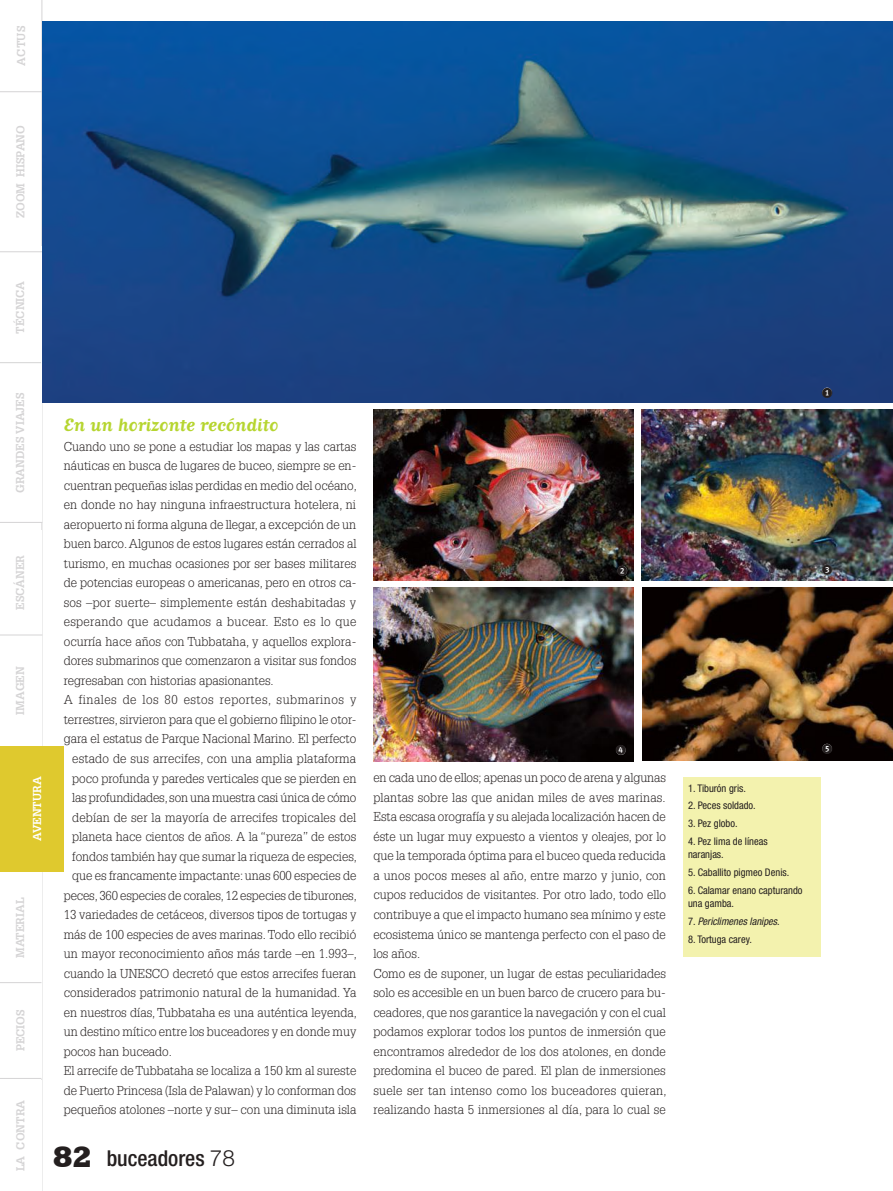
<style>
.page{position:relative;width:893px;height:1191px;background:#fff}
.page>*{position:absolute;margin:0;border:0;box-sizing:border-box;transform-origin:0 0}
.t1{font:500 condensed 21.9px "Helvetica Neue";color:#241f1f}
.t2{font:700 21px "Matrix Script";color:#b6d530}
.t3{font:15px "FF Dingbests";color:#241f1f}
.t4{font:300 12.6px/19.5px "Glypha";color:#241f1f}
.t5{font:300 12.6px "Glypha";letter-spacing:.04em;color:#241f1f}
.t6{font:300 12.6px "Glypha";letter-spacing:.025em;color:#241f1f}
.t7{font:700 11.25px "Glypha";color:#d5d4d5}
.t8{font:700 11.25px "Glypha";color:#fff}
.t9{font:condensed 10.5px/13.5px "Helvetica Neue";color:#241f1f}
.t10{font:italic condensed 10.5px "Helvetica Neue";color:#241f1f}
.s1{font-style:normal}
.s2{font-family:"Rockwell";font-weight:800;font-stretch:normal;font-size:30px}
.s3{font-weight:300;font-stretch:normal;font-size:22.5px}
</style>
<div class="page">
<hr style="left:41px;top:0;width:1px;height:1191px;background:#d5d4d5">
<hr style="left:0;top:982px;width:41px;height:1px;background:#d5d4d5">
<hr style="left:0;top:1078px;width:41px;height:1px;background:#d5d4d5">
<hr style="left:0;top:522px;width:42px;height:1px;background:#d5d4d5">
<hr style="left:0;top:634px;width:42px;height:1px;background:#d5d4d5">
<hr style="left:0;top:362px;width:41px;height:1px;background:#d5d4d5">
<hr style="left:0;top:91px;width:42px;height:1px;background:#d5d4d5">
<hr style="left:0;top:251px;width:42px;height:1px;background:#d5d4d5">
<div style="left:683px;top:777px;width:138px;height:179px;background:#f3f2ae"></div>
<div style="left:0;top:746px;width:64px;height:125px;background:#dfc92e"></div>
<img style="left:641px;top:409px;width:252px;height:172px">
<img style="left:373px;top:409px;width:260px;height:172px">
<img style="left:373px;top:588px;width:260px;height:173px">
<img style="left:643px;top:587px;width:250px;height:173px">
<img style="left:43px;top:21px;width:850px;height:382px">
<div style="left:822px;top:387px;width:10px;height:10px;background:#fff;border-radius:50%"></div>
<div style="left:617px;top:566px;width:10px;height:9px;background:#fff;border-radius:50%"></div>
<div style="left:822px;top:565px;width:10px;height:10px;background:#fff;border-radius:50%"></div>
<div style="left:616px;top:745px;width:10px;height:10px;background:#fff;border-radius:50%"></div>
<div style="left:822px;top:744px;width:10px;height:9px;background:#fff;border-radius:50%"></div>
<p class="t7" style="left:14px;top:66px;width:42px;rotate:-90deg">ACTUS</p>
<p class="t7" style="left:13px;top:218px;width:95px;rotate:-90deg">ZOOM HISPANO</p>
<p class="t7" style="left:13px;top:333px;width:54px;rotate:-90deg">TÉCNICA</p>
<p class="t7" style="left:13px;top:493px;width:102px;rotate:-90deg">GRANDES VIAJES</p>
<p class="t7" style="left:13px;top:610px;width:56px;rotate:-90deg">ESCÁNER</p>
<p class="t7" style="left:13px;top:715px;width:50px;rotate:-90deg">IMAGEN</p>
<p class="t7" style="left:13px;top:958px;width:62px;rotate:-90deg">MATERIAL</p>
<p class="t7" style="left:14px;top:1051px;width:43px;rotate:-90deg">PECIOS</p>
<p class="t7" style="left:14px;top:1171px;width:73px;rotate:-90deg">LA CONTRA</p>
<p class="t3" style="left:821px;top:384px;width:14px">1</p>
<h2 class="t2" style="left:64px;top:414px;width:216px">En un horizonte recóndito</h2>
<p class="t4" style="left:64px;top:436px;width:294px">Cuando uno se pone a estudiar los mapas y las cartas</p>
<p class="t4" style="left:64px;top:456px;width:294px">náuticas en busca de lugares de buceo, siempre se en-</p>
<p class="t4" style="left:64px;top:475px;width:295px">cuentran pequeñas islas perdidas en medio del océano,</p>
<p class="t4" style="left:64px;top:495px;width:294px">en donde no hay ninguna infraestructura hotelera, ni</p>
<p class="t4" style="left:64px;top:514px;width:294px">aeropuerto ni forma alguna de llegar, a excepción de un</p>
<p class="t4" style="left:64px;top:534px;width:294px">buen barco. Algunos de estos lugares están cerrados al</p>
<p class="t4" style="left:64px;top:553px;width:294px">turismo, en muchas ocasiones por ser bases militares</p>
<p class="t4" style="left:64px;top:573px;width:294px">de potencias europeas o americanas, pero en otros ca-</p>
<p class="t4" style="left:64px;top:592px;width:294px">sos –por suerte– simplemente están deshabitadas y</p>
<p class="t6" style="left:64px;top:615px;width:294px">esperando que acudamos a bucear. Esto es lo que</p>
<p class="t4" style="left:64px;top:631px;width:294px">ocurría hace años con Tubbataha, y aquellos explora-</p>
<p class="t4" style="left:64px;top:651px;width:294px">dores submarinos que comenzaron a visitar sus fondos</p>
<p class="t4" style="left:64px;top:670px;width:211px">regresaban con historias apasionantes.</p>
<p class="t5" style="left:64px;top:693px;width:294px">A finales de los 80 estos reportes, submarinos y</p>
<p class="t4" style="left:64px;top:709px;width:294px">terrestres, sirvieron para que el gobierno filipino le otor-</p>
<p class="t4" style="left:64px;top:729px;width:294px">gara el estatus de Parque Nacional Marino. El perfecto</p>
<p class="t4" style="left:72px;top:748px;width:285px">estado de sus arrecifes, con una amplia plataforma</p>
<p class="t4" style="left:72px;top:768px;width:286px">poco profunda y paredes verticales que se pierden en</p>
<p class="t4" style="left:72px;top:787px;width:286px">las profundidades, son una muestra casi única de cómo</p>
<p class="t4" style="left:72px;top:807px;width:285px">debían de ser la mayoría de arrecifes tropicales del</p>
<p class="t4" style="left:72px;top:826px;width:286px">planeta hace cientos de años. A la “pureza” de estos</p>
<p class="t4" style="left:72px;top:846px;width:286px">fondos también hay que sumar la riqueza de especies,</p>
<p class="t4" style="left:72px;top:865px;width:286px">que es francamente impactante: unas 600 especies de</p>
<p class="t4" style="left:64px;top:885px;width:295px">peces, 360 especies de corales, 12 especies de tiburones,</p>
<p class="t4" style="left:64px;top:904px;width:294px">13 variedades de cetáceos, diversos tipos de tortugas y</p>
<p class="t4" style="left:64px;top:924px;width:294px">más de 100 especies de aves marinas. Todo ello recibió</p>
<p class="t4" style="left:64px;top:943px;width:295px">un mayor reconocimiento años más tarde –en 1.993–,</p>
<p class="t4" style="left:64px;top:963px;width:294px">cuando la UNESCO decretó que estos arrecifes fueran</p>
<p class="t4" style="left:64px;top:982px;width:294px">considerados patrimonio natural de la humanidad. Ya</p>
<p class="t4" style="left:64px;top:1002px;width:295px">en nuestros días, Tubbataha es una auténtica leyenda,</p>
<p class="t4" style="left:64px;top:1021px;width:294px">un destino mítico entre los buceadores y en donde muy</p>
<p class="t4" style="left:64px;top:1041px;width:110px">pocos han buceado.</p>
<p class="t4" style="left:64px;top:1060px;width:294px">El arrecife de Tubbataha se localiza a 150 km al sureste</p>
<p class="t4" style="left:64px;top:1080px;width:294px">de Puerto Princesa (Isla de Palawan) y lo conforman dos</p>
<p class="t4" style="left:64px;top:1099px;width:294px">pequeños atolones –norte y sur– con una diminuta isla</p>
<p class="t3" style="left:616px;top:563px;width:14px">2</p>
<p class="t3" style="left:821px;top:562px;width:14px">3</p>
<p class="t3" style="left:614px;top:742px;width:14px">4</p>
<p class="t3" style="left:821px;top:740px;width:14px">5</p>
<p class="t8" style="left:30px;top:841px;width:66px;rotate:-90deg">AVENTURA</p>
<p class="t4" style="left:373px;top:768px;width:295px">en cada uno de ellos; apenas un poco de arena y algunas plantas sobre las que anidan miles de aves marinas.<br>Esta escasa orografía y su alejada localización hacen de éste un lugar muy expuesto a vientos y oleajes, por lo que la temporada óptima para el buceo queda reducida a unos pocos meses al año, entre marzo y junio, con cupos reducidos de visitantes. Por otro lado, todo ello contribuye a que el impacto humano sea mínimo y este ecosistema único se mantenga perfecto con el paso de los años.<br>Como es de suponer, un lugar de estas peculiaridades solo es accesible en un buen barco de crucero para bu&shy;ceadores, que nos garantice la navegación y con el cual podamos explorar todos los puntos de inmersión que encontramos alrededor de los dos atolones, en donde predomina el buceo de pared. El plan de inmersiones suele ser tan intenso como los buceadores quieran, realizando hasta 5 inmersiones al día, para lo cual se</p>
<p class="t9" style="left:688px;top:781px;width:59px">1. Tiburón gris.</p>
<p class="t9" style="left:688px;top:798px;width:69px">2. Peces soldado.</p>
<p class="t9" style="left:688px;top:816px;width:51px">3. Pez globo.</p>
<p class="t9" style="left:688px;top:834px;width:81px">4. Pez lima de líneas naranjas.</p>
<p class="t9" style="left:688px;top:865px;width:103px">5. Caballito pigmeo Denis.</p>
<p class="t9" style="left:688px;top:883px;width:116px">6. Calamar enano capturando una gamba.</p>
<p class="t10" style="left:688px;top:915px;width:93px"><span class="s1">7.</span> Periclimenes lanipes<span class="s1">.</span></p>
<p class="t9" style="left:688px;top:932px;width:65px">8. Tortuga carey.</p>
<h1 class="t1" style="left:52px;top:1145px;width:184px"><span class="s2">82</span> buceadores <span class="s3">78</span></h1>
</div>
